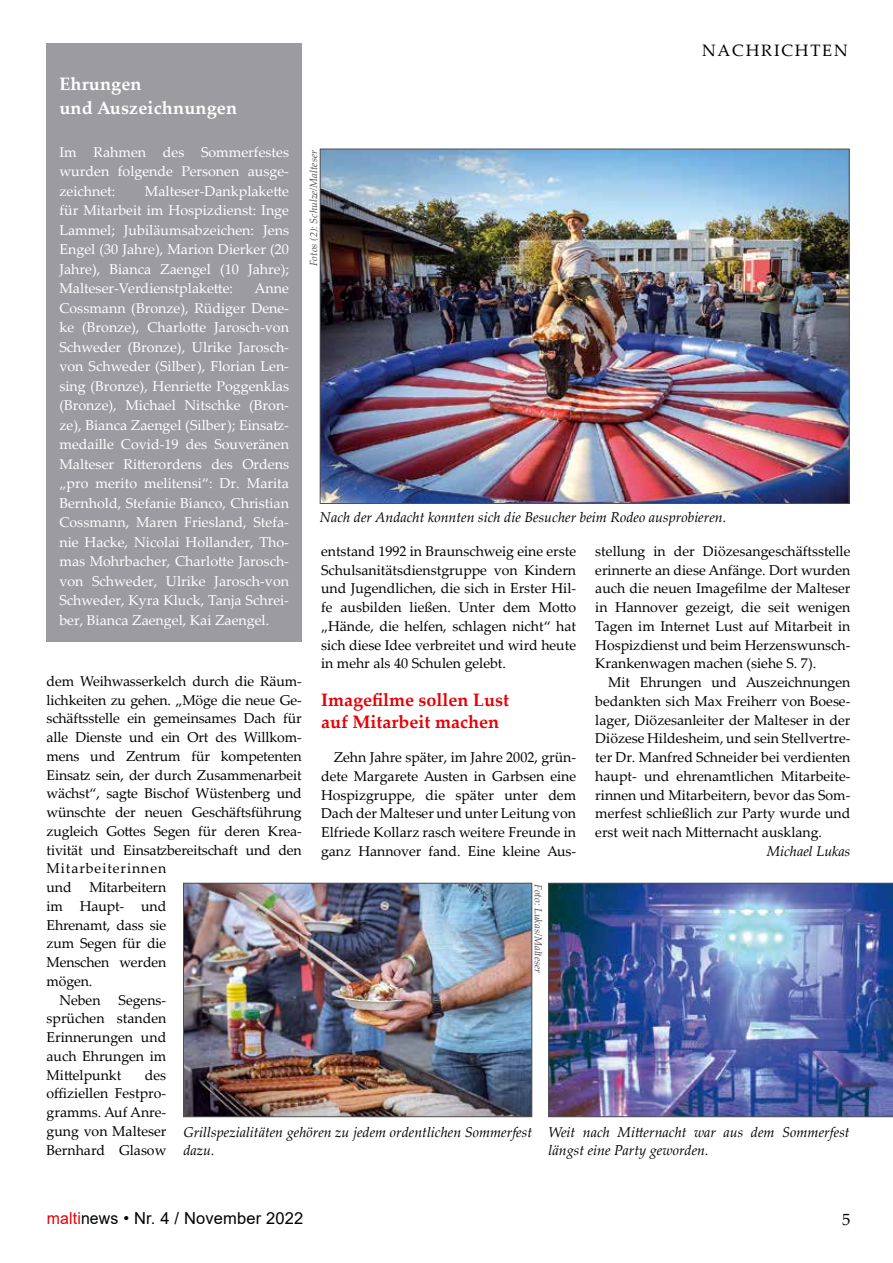
<style>
.page{position:relative;width:893px;height:1263px;background:#fff}
.page>*{position:absolute;margin:0;border:0;box-sizing:border-box;transform-origin:0 0}
.t1{font:700 18px/21.8px "Palatino Linotype";color:#e60005}
.t2{font:700 18px/23.7px "Palatino Linotype";letter-spacing:.01em;color:#fff}
.t3{font:16.5px "Arial";letter-spacing:.01em;color:#000;scale:.96 1}
.t4{font:16.5px "Palatino Linotype";letter-spacing:.11em;color:#000}
.t5{font:14.25px/18.8px "Palatino Linotype";color:#000;text-align:justify}
.t6{font:14.25px/19.5px "Palatino Linotype";color:#fff;text-align:justify}
.t7{font:italic 14.25px/18.8px "Palatino Linotype";color:#000}
.t8{font:italic 10.5px "Palatino Linotype";color:#504f53}
.s1{color:#e60005}
</style>
<div class="page">
<div style="left:47px;top:44px;width:255px;height:598px;background:#9c9ca0"></div>
<img style="left:322px;top:151px;width:525px;height:351px">
<img style="left:548px;top:883px;width:345px;height:234px">
<img style="left:185px;top:885px;width:345px;height:230px">
<div style="left:183px;top:883px;width:349px;height:234px;border:1px solid #504f53"></div>
<p class="t4" style="left:702px;top:38px;width:147px">Nachrichten</p>
<p class="t2" style="left:59px;top:71px;width:179px">Ehrungen<br>und Auszeichnungen</p>
<p class="t6" style="left:59px;top:142px;width:231px">Im Rahmen des Sommerfestes wurden folgende Personen ausge&shy;zeichnet:</p>
<p class="t8" style="left:306px;top:266px;width:118px;rotate:-90deg">Fotos (2): Schulze/Malteser</p>
<p class="t6" style="left:59px;top:181px;width:231px;text-indent:86px">Malteser-Dankplakette für Mitarbeit im Hospizdienst: Inge Lammel; Jubiläumsabzeichen: Jens Engel (30 Jahre), Marion Dierker (20<br>Jahre), Bianca Zaengel (10 Jahre); Malteser-Verdienstplakette:</p>
<p class="t6" style="left:59px;top:278px;width:231px;text-indent:195px">Anne Cossmann (Bronze), Rüdiger Dene&shy;ke (Bronze), Charlotte Jarosch-von Schweder (Bronze), Ulrike Jarosch&shy;von Schweder (Silber), Florian Len&shy;sing (Bronze), Henriette Poggenklas (Bronze), Michael Nitschke (Bron&shy;ze), Bianca Zaengel (Silber); Einsatz&shy;medaille Covid-19 des Souveränen Malteser Ritterordens des Ordens „pro merito melitensi“: Dr. Marita Bernhold, Stefanie Bianco, Christian Cossmann, Maren Friesland, Stefa&shy;nie Hacke, Nicolai Hollander, Tho&shy;mas Mohrbacher, Charlotte Jarosch&shy;von Schweder, Ulrike Jarosch-von Schweder, Kyra Kluck, Tanja Schrei&shy;ber, Bianca Zaengel, Kai Zaengel.</p>
<p class="t7" style="left:320px;top:507px;width:408px">Nach der Andacht konnten sich die Besucher beim Rodeo ausprobieren.</p>
<p class="t5" style="left:595px;top:541px;width:257px">stellung in der Diözesangeschäftsstelle erinnerte an diese Anfänge. Dort wurden auch die neuen Imagefilme der Malteser in Hannover gezeigt, die seit wenigen Tagen im Internet Lust auf Mitarbeit in Hospizdienst und beim Herzenswunsch-Krankenwagen machen (siehe S. 7).</p>
<p class="t5" style="left:595px;top:672px;width:257px;text-indent:13px">Mit Ehrungen und Auszeichnungen bedankten sich Max Freiherr von Boese&shy;lager, Diözesanleiter der Malteser in der Diözese Hildesheim, und sein Stellvertre&shy;ter Dr. Manfred Schneider bei verdienten haupt- und ehrenamtlichen Mitarbeite&shy;rinnen und Mitarbeitern, bevor das Som&shy;merfest schließlich zur Party wurde und erst weit nach Mitternacht ausklang.</p>
<p class="t7" style="left:767px;top:841px;width:85px">Michael Lukas</p>
<p class="t5" style="left:321px;top:541px;width:257px">entstand 1992 in Braunschweig eine erste Schulsanitätsdienstgruppe von Kindern und Jugendlichen, die sich in Erster Hil&shy;fe ausbilden ließen. Unter dem Motto „Hände, die helfen, schlagen nicht“ hat sich diese Idee verbreitet und wird heute in mehr als 40 Schulen gelebt.</p>
<p class="t1" style="left:321px;top:688px;width:189px">Imagefilme sollen Lust auf Mitarbeit machen</p>
<p class="t5" style="left:321px;top:747px;width:257px;text-indent:13px">Zehn Jahre später, im Jahre 2002, grün&shy;dete Margarete Austen in Garbsen eine Hospizgruppe, die später unter dem Dach der Malteser und unter Leitung von Elfriede Kollarz rasch weitere Freunde in ganz Hannover fand. Eine kleine Aus-</p>
<p class="t5" style="left:47px;top:671px;width:257px">dem Weihwasserkelch durch die Räum-</p>
<p class="t5" style="left:47px;top:690px;width:257px">lichkeiten zu gehen. „Möge die neue Ge-</p>
<p class="t5" style="left:47px;top:708px;width:257px">schäftsstelle ein gemeinsames Dach für</p>
<p class="t5" style="left:47px;top:727px;width:257px">alle Dienste und ein Ort des Willkom-</p>
<p class="t5" style="left:47px;top:746px;width:257px">mens und Zentrum für kompetenten</p>
<p class="t5" style="left:47px;top:765px;width:257px">Einsatz sein, der durch Zusammenarbeit</p>
<p class="t5" style="left:47px;top:783px;width:257px">wächst“, sagte Bischof Wüstenberg und</p>
<p class="t5" style="left:47px;top:802px;width:257px">wünschte der neuen Geschäftsführung</p>
<p class="t5" style="left:47px;top:821px;width:257px">zugleich Gottes Segen für deren Krea-</p>
<p class="t5" style="left:47px;top:840px;width:257px">tivität und Einsatzbereitschaft und den</p>
<p class="t5" style="left:47px;top:858px;width:121px">Mitarbeiterinnen</p>
<p class="t5" style="left:47px;top:877px;width:121px">und Mitarbeitern</p>
<p class="t5" style="left:47px;top:896px;width:121px">im Haupt- und</p>
<p class="t5" style="left:47px;top:915px;width:121px">Ehrenamt, dass sie</p>
<p class="t5" style="left:47px;top:933px;width:121px">zum Segen für die</p>
<p class="t5" style="left:47px;top:952px;width:121px">Menschen werden</p>
<p class="t5" style="left:47px;top:971px;width:47px">mögen.</p>
<p class="t5" style="left:59px;top:990px;width:43px">Neben</p>
<p class="t8" style="left:546px;top:884px;width:91px;rotate:90deg">Foto: Lukas/Malteser</p>
<p class="t5" style="left:47px;top:990px;width:121px;text-indent:72px">Segens&shy;sprüchen standen Erinnerungen und auch Ehrungen im Mittelpunkt</p>
<p class="t5" style="left:47px;top:1065px;width:121px;text-indent:98px">des offiziellen Festpro&shy;gramms. Auf Anre&shy;gung von Malteser Bernhard Glasow</p>
<p class="t7" style="left:548px;top:1122px;width:303px">Weit nach Mitternacht war aus dem Sommerfest längst eine Party geworden.</p>
<p class="t7" style="left:183px;top:1122px;width:350px">Grillspezialitäten gehören zu jedem ordentlichen Sommerfest dazu.</p>
<p class="t3" style="left:47px;top:1207px;width:269px"><span class="s1">malti</span>news • Nr. 4 / November 2022</p>
<p class="t4" style="left:842px;top:1207px;width:10px">5</p>
</div>
